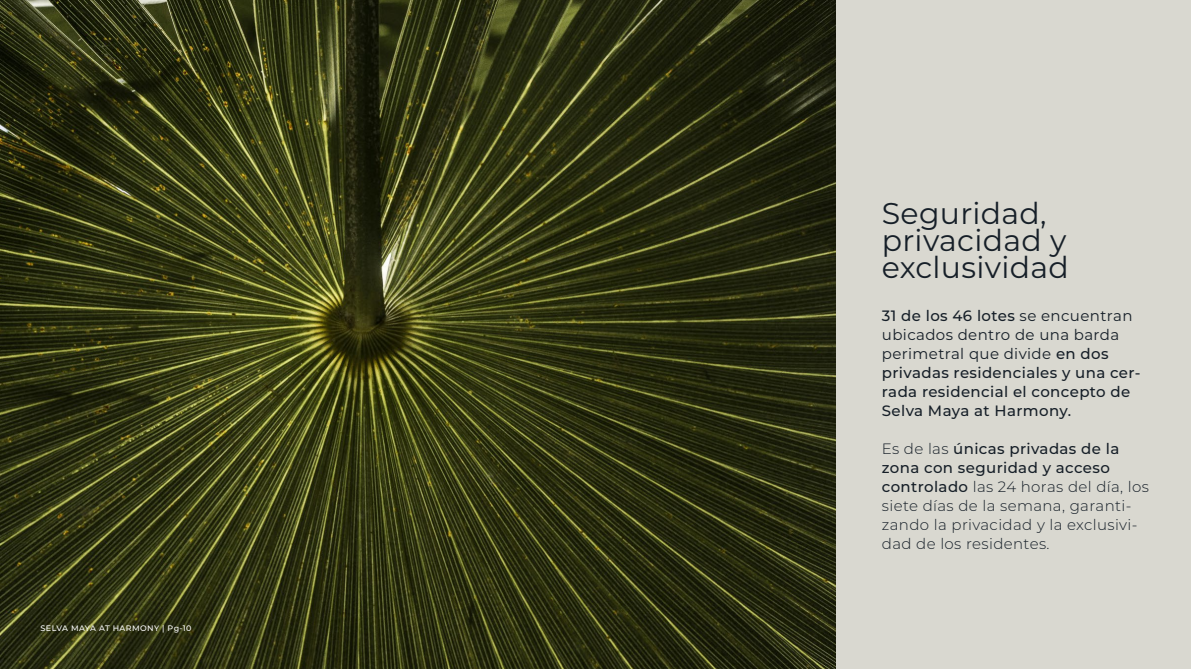
<style>
.page{position:relative;width:1191px;height:669px;background:#d9d8d0}
.page>*{position:absolute;margin:0;border:0;box-sizing:border-box;transform-origin:0 0}
.t1{font:30px/27px "Montserrat";letter-spacing:.01em;color:#161f28}
.t2{font:300 15px/19px "Montserrat";letter-spacing:.025em;color:#161f28}
.t3{font:500 15px/19px "Montserrat";letter-spacing:.025em;color:#161f28}
.t4{font:500 8px "Montserrat";letter-spacing:.05em;color:#fff}
.s1{font-weight:400}
.s2{font-weight:500}
</style>
<div class="page">
<img style="left:0;top:0;width:835px;height:669px">
<p class="t4" style="left:41px;top:623px;width:153px">SELVA MAYA AT HARMONY | Pg-10</p>
<h1 class="t1" style="left:882px;top:199px;width:188px">Seguridad, privacidad y exclusividad</h1>
<p class="t3" style="left:882px;top:306px;width:260px">31 de los 46 lotes <span class="s1">se encuentran ubicados dentro de una barda perimetral que divide</span> en dos privadas residenciales y una cer&shy;rada residencial el concepto de<br>Selva Maya at Harmony.</p>
<p class="t2" style="left:882px;top:439px;width:269px">Es de las <span class="s2">únicas privadas de la zona con seguridad y acceso controlado</span> las 24 horas del día, los siete días de la semana, garanti&shy;zando la privacidad y la exclusivi&shy;dad de los residentes.</p>
</div>
